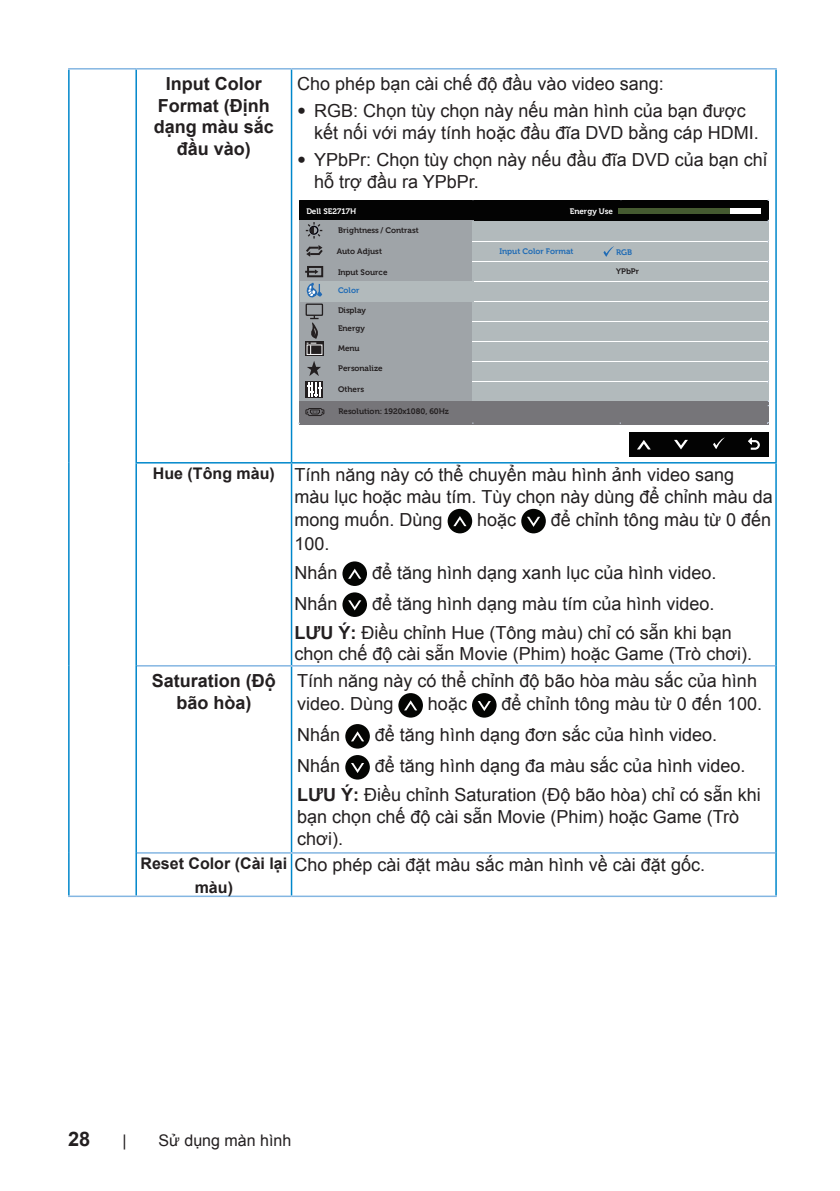
<style>
.page{position:relative;width:840px;height:1191px;background:#fff}
.page>*{position:absolute;margin:0;border:0;box-sizing:border-box;transform-origin:0 0}
.t1{font:700 20px "Arial";color:#231f20}
.text_OSD_table{font:18px/21.6px "Arial";color:#231f20}
.text_OSD_table-2{font:700 18px/21.6px "Arial";color:#231f20;text-align:center}
.Table_Paragraph{font:18px "Arial";color:#231f20}
.Table_Paragraph-2{font:700 16px/24px "Arial";color:#231f20;text-align:center}
.t2{font:16px "Arial";color:#231f20}
.t3{font:700 8px "Museo For Dell";color:#231f20}
.t4{font:700 8px "Museo For Dell";color:#1f6bb5}
.t5{font:700 8px "Museo For Dell";color:#fff}
.s1{font-family:"Museo Sans For Dell 300"}
.s2{font-weight:700}
</style>
<div class="page">
<hr style="left:68px;top:70px;width:2px;height:393px;background:#0087cb">
<hr style="left:68px;top:463px;width:2px;height:203px;background:#0087cb">
<hr style="left:68px;top:666px;width:2px;height:187px;background:#0087cb">
<hr style="left:68px;top:853px;width:2px;height:42px;background:#0087cb">
<hr style="left:68px;top:68px;width:68px;height:2px;background:#84b6e2">
<hr style="left:135px;top:70px;width:2px;height:392px;background:#0087cb">
<hr style="left:136px;top:68px;width:155px;height:2px;background:#84b6e2">
<hr style="left:290px;top:70px;width:2px;height:392px;background:#0087cb">
<hr style="left:774px;top:70px;width:2px;height:392px;background:#0087cb">
<hr style="left:291px;top:68px;width:485px;height:2px;background:#84b6e2">
<hr style="left:135px;top:463px;width:2px;height:203px;background:#0087cb">
<hr style="left:135px;top:462px;width:156px;height:1px;background:#0087cb">
<hr style="left:290px;top:463px;width:2px;height:202px;background:#0087cb">
<hr style="left:774px;top:463px;width:2px;height:203px;background:#0087cb">
<hr style="left:291px;top:462px;width:485px;height:1px;background:#0087cb">
<hr style="left:135px;top:666px;width:2px;height:187px;background:#0087cb">
<hr style="left:137px;top:665px;width:154px;height:1px;background:#84b6e2">
<hr style="left:290px;top:666px;width:2px;height:186px;background:#0087cb">
<hr style="left:774px;top:666px;width:2px;height:187px;background:#0087cb">
<hr style="left:291px;top:665px;width:483px;height:1px;background:#84b6e2">
<hr style="left:135px;top:853px;width:2px;height:42px;background:#0087cb">
<hr style="left:137px;top:852px;width:154px;height:1px;background:#84b6e2">
<hr style="left:290px;top:853px;width:2px;height:42px;background:#0087cb">
<hr style="left:774px;top:853px;width:2px;height:42px;background:#0087cb">
<hr style="left:291px;top:852px;width:483px;height:1px;background:#84b6e2">
<hr style="left:68px;top:895px;width:68px;height:2px;background:#84b6e2">
<hr style="left:136px;top:895px;width:155px;height:2px;background:#84b6e2">
<hr style="left:291px;top:895px;width:485px;height:2px;background:#84b6e2">
<div style="left:299px;top:200px;width:468px;height:21px;background:#030303"></div>
<div style="left:299px;top:221px;width:174px;height:203px;background:#9fa4a8"></div>
<div style="left:472px;top:221px;width:296px;height:204px;background:#b2babc"></div>
<div style="left:299px;top:401px;width:468px;height:24px;background:#767579"></div>
<div style="left:618px;top:209px;width:142px;height:5px;background:#fff"></div>
<div style="left:618px;top:209px;width:111px;height:5px;background:#465b31"></div>
<svg style="left:305px;top:222px;width:17px;height:16px"></svg>
<svg style="left:307px;top:361px;width:14px;height:15px"></svg>
<div style="left:305px;top:381px;width:18px;height:17px;background:#231f20"></div>
<svg style="left:307px;top:382px;width:14px;height:15px"></svg>
<svg style="left:305px;top:342px;width:18px;height:14px"></svg>
<div style="left:306px;top:344px;width:16px;height:11px;border:1px solid #fff"></div>
<div style="left:305px;top:303px;width:18px;height:13px;border:1px solid #231f20"></div>
<hr style="left:472px;top:241px;width:294px;height:1px;background:#fff">
<hr style="left:472px;top:261px;width:294px;height:1px;background:#fff">
<hr style="left:472px;top:281px;width:294px;height:1px;background:#fff">
<hr style="left:472px;top:301px;width:294px;height:1px;background:#fff">
<hr style="left:472px;top:321px;width:294px;height:1px;background:#fff">
<hr style="left:472px;top:341px;width:294px;height:1px;background:#fff">
<hr style="left:472px;top:361px;width:294px;height:1px;background:#fff">
<hr style="left:472px;top:381px;width:294px;height:1px;background:#fff">
<div style="left:299px;top:281px;width:174px;height:20px;background:#b2babc"></div>
<svg style="left:306px;top:245px;width:17px;height:12px"></svg>
<div style="left:307px;top:266px;width:16px;height:11px;border:2px solid #231f20"></div>
<svg style="left:305px;top:269px;width:13px;height:5px"></svg>
<svg style="left:603px;top:247px;width:10px;height:9px"></svg>
<svg style="left:298px;top:408px;width:26px;height:16px"></svg>
<svg style="left:305px;top:282px;width:17px;height:72px"></svg>
<div style="left:629px;top:432px;width:139px;height:25px;background:#030303"></div>
<svg style="left:637px;top:440px;width:13px;height:9px"></svg>
<svg style="left:674px;top:440px;width:13px;height:9px"></svg>
<svg style="left:748px;top:437px;width:11px;height:13px"></svg>
<svg style="left:713px;top:438px;width:11px;height:11px"></svg>
<div style="left:447px;top:509px;width:25px;height:24px;background:#040503;border-radius:50%"></div>
<svg style="left:453px;top:516px;width:13px;height:10px"></svg>
<div style="left:521px;top:509px;width:24px;height:24px;background:#040503;border-radius:50%"></div>
<svg style="left:527px;top:517px;width:13px;height:10px"></svg>
<div style="left:342px;top:561px;width:25px;height:25px;background:#040503;border-radius:50%"></div>
<svg style="left:348px;top:568px;width:13px;height:11px"></svg>
<div style="left:342px;top:592px;width:25px;height:25px;background:#040503;border-radius:50%"></div>
<svg style="left:348px;top:600px;width:13px;height:10px"></svg>
<div style="left:398px;top:693px;width:24px;height:24px;background:#040503;border-radius:50%"></div>
<svg style="left:404px;top:700px;width:13px;height:10px"></svg>
<div style="left:472px;top:693px;width:24px;height:24px;background:#040503;border-radius:50%"></div>
<svg style="left:477px;top:701px;width:13px;height:10px"></svg>
<div style="left:345px;top:724px;width:24px;height:24px;background:#040503;border-radius:50%"></div>
<svg style="left:351px;top:731px;width:13px;height:10px"></svg>
<div style="left:345px;top:755px;width:24px;height:24px;background:#040503;border-radius:50%"></div>
<svg style="left:351px;top:763px;width:13px;height:10px"></svg>
<p class="text_OSD_table-2" style="left:154px;top:73px;width:122px">Input Color<br>Format (Định dạng màu sắc đầu vào)</p>
<p class="text_OSD_table" style="left:297px;top:73px;width:368px">Cho phép bạn cài chế độ đầu vào video sang:</p>
<p class="text_OSD_table" style="left:314px;top:100px;width:446px;text-indent:-17px"><span class="s1">∞</span> RGB: Chọn tùy chọn này nếu màn hình của bạn được kết nối với máy tính hoặc đầu đĩa DVD bằng cáp HDMI.</p>
<p class="text_OSD_table" style="left:314px;top:149px;width:454px;text-indent:-17px"><span class="s1">∞</span> YPbPr: Chọn tùy chọn này nếu đầu đĩa DVD của bạn chỉ hỗ trợ đầu ra YPbPr.</p>
<p class="t3" style="left:338px;top:226px;width:82px">Brightness / Contrast</p>
<p class="t5" style="left:306px;top:207px;width:51px">Dell SE2717H</p>
<p class="t5" style="left:569px;top:207px;width:45px">Energy Use</p>
<p class="t3" style="left:336px;top:246px;width:47px">Auto Adjust</p>
<p class="t4" style="left:499px;top:247px;width:75px">Input Color Format</p>
<p class="t3" style="left:338px;top:267px;width:51px">Input Source</p>
<p class="t4" style="left:338px;top:286px;width:23px">Color</p>
<p class="t3" style="left:338px;top:306px;width:29px">Display</p>
<p class="t3" style="left:338px;top:324px;width:28px">Energy</p>
<p class="t3" style="left:338px;top:344px;width:23px">Menu</p>
<p class="t3" style="left:338px;top:364px;width:46px">Personalize</p>
<p class="t3" style="left:338px;top:385px;width:28px">Others</p>
<p class="t3" style="left:338px;top:407px;width:112px">Resolution: 1920x1080, 60Hz</p>
<p class="t4" style="left:616px;top:248px;width:18px">RGB</p>
<p class="t3" style="left:616px;top:267px;width:24px">YPbPr</p>
<p class="Table_Paragraph-2" style="left:153px;top:462px;width:123px">Hue (Tông màu)</p>
<p class="text_OSD_table" style="left:294px;top:464px;width:479px">Tính năng này có thể chuyển màu hình ảnh video sang màu lục hoặc màu tím. Tùy chọn này dùng để chỉnh màu da</p>
<p class="text_OSD_table" style="left:294px;top:509px;width:150px">mong muốn. Dùng</p>
<p class="text_OSD_table" style="left:477px;top:509px;width:41px">hoặc</p>
<p class="text_OSD_table" style="left:550px;top:509px;width:222px">để chỉnh tông màu từ 0 đến</p>
<p class="text_OSD_table" style="left:294px;top:532px;width:37px">100.</p>
<p class="text_OSD_table" style="left:294px;top:562px;width:45px">Nhấn</p>
<p class="text_OSD_table" style="left:372px;top:562px;width:346px">để tăng hình dạng xanh lục của hình video.</p>
<p class="text_OSD_table" style="left:294px;top:593px;width:45px">Nhấn</p>
<p class="text_OSD_table" style="left:372px;top:593px;width:344px">để tăng hình dạng màu tím của hình video.</p>
<p class="text_OSD_table" style="left:294px;top:622px;width:459px"><span class="s2">LƯU Ý:</span> Điều chỉnh Hue (Tông màu) chỉ có sẵn khi bạn chọn chế độ cài sẵn Movie (Phim) hoặc Game (Trò chơi).</p>
<p class="text_OSD_table-2" style="left:152px;top:670px;width:126px">Saturation (Độ bão hòa)</p>
<p class="text_OSD_table" style="left:297px;top:669px;width:461px;line-height:23.4px">Tính năng này có thể chỉnh độ bão hòa màu sắc của hình video. Dùng</p>
<p class="text_OSD_table" style="left:427px;top:693px;width:41px">hoặc</p>
<p class="text_OSD_table" style="left:501px;top:693px;width:262px">để chỉnh tông màu từ 0 đến 100.</p>
<p class="text_OSD_table" style="left:297px;top:724px;width:45px">Nhấn</p>
<p class="text_OSD_table" style="left:374px;top:724px;width:344px">để tăng hình dạng đơn sắc của hình video.</p>
<p class="text_OSD_table" style="left:297px;top:755px;width:45px">Nhấn</p>
<p class="text_OSD_table" style="left:374px;top:755px;width:372px">để tăng hình dạng đa màu sắc của hình video.</p>
<p class="text_OSD_table" style="left:297px;top:784px;width:465px"><span class="s2">LƯU Ý:</span> Điều chỉnh Saturation (Độ bão hòa) chỉ có sẵn khi bạn chọn chế độ cài sẵn Movie (Phim) hoặc Game (Trò chơi).</p>
<p class="Table_Paragraph-2" style="left:140px;top:852px;width:148px">Reset Color (Cài lại màu)</p>
<p class="Table_Paragraph" style="left:294px;top:853px;width:412px">Cho phép cài đặt màu sắc màn hình về cài đặt gốc.</p>
<p class="t1" style="left:68px;top:1125px;width:24px">28</p>
<p class="t2" style="left:122px;top:1129px;width:6px">|</p>
<p class="t2" style="left:158px;top:1129px;width:134px">Sử dụng màn hình</p>
</div>
